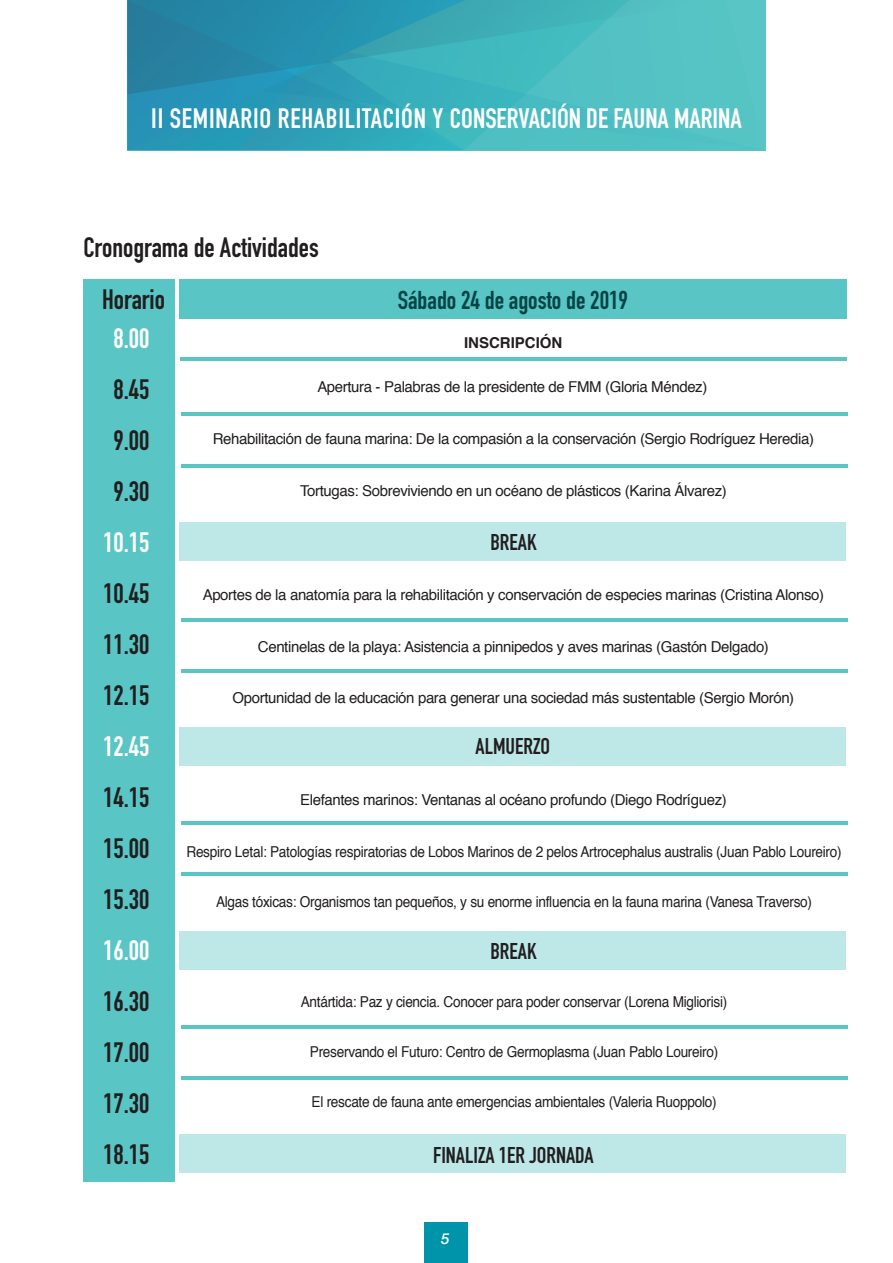
<style>
.page{position:relative;width:893px;height:1263px;background:#fff}
.page>*{position:absolute;margin:0;border:0;box-sizing:border-box;transform-origin:0 0}
.t1{font:700 27.75px/51px "DIN Condensed";color:#221e1f;text-align:justify}
.t2{font:700 27.75px "DIN Condensed";color:#fff}
.t3{font:700 25.5px "DIN Condensed";color:#024343}
.t4{font:700 22.5px "DIN Condensed";color:#221e1f}
.t5{font:15px "Helvetica";letter-spacing:-.025em;color:#221e1f}
.t6{font:15px "Helvetica";letter-spacing:-.025em;color:#221e1f;scale:.91 1}
.t7{font:700 15px "Helvetica";color:#221e1f}
.t8{font:italic 500 15px "Helvetica Neue";color:#fff}
</style>
<div class="page">
<div style="left:179px;top:522px;width:667px;height:39px;background:#bee8e8"></div>
<div style="left:179px;top:727px;width:667px;height:39px;background:#bee8e8"></div>
<div style="left:179px;top:931px;width:667px;height:39px;background:#bee8e8"></div>
<div style="left:179px;top:1134px;width:666px;height:39px;background:#bee8e8"></div>
<div style="left:425px;top:1222px;width:43px;height:41px;background:#0094ab"></div>
<svg style="left:465px;top:0;width:300px;height:150px;background:#50c0c3"></svg>
<svg style="left:127px;top:94px;width:337px;height:56px;background:#2c9fb7"></svg>
<svg style="left:127px;top:0;width:599px;height:94px;background:#39a5b5"></svg>
<div style="left:180px;top:279px;width:667px;height:40px;background:#59c5c4"></div>
<div style="left:83px;top:279px;width:92px;height:903px;background:#59c5c4"></div>
<hr style="left:181px;top:413px;width:667px;height:3px;background:#59c5c4">
<hr style="left:180px;top:357px;width:667px;height:3px;background:#59c5c4">
<hr style="left:181px;top:464px;width:667px;height:3px;background:#59c5c4">
<hr style="left:181px;top:618px;width:667px;height:3px;background:#59c5c4">
<hr style="left:181px;top:669px;width:667px;height:3px;background:#59c5c4">
<hr style="left:181px;top:822px;width:667px;height:3px;background:#59c5c4">
<hr style="left:181px;top:872px;width:667px;height:4px;background:#59c5c4">
<hr style="left:181px;top:1025px;width:667px;height:3px;background:#59c5c4">
<hr style="left:181px;top:1076px;width:667px;height:3px;background:#59c5c4">
<h1 class="t2" style="left:151px;top:100px;width:592px">II SEMINARIO REHABILITACIÓN Y CONSERVACIÓN DE FAUNA MARINA</h1>
<h1 class="t1" style="left:102px;top:221px;width:218px;line-height:51.8px;text-indent:-19px">Cronograma de Actividades<br>Horario</h1>
<h1 class="t2" style="left:113px;top:319px;width:38px">8.00</h1>
<h1 class="t1" style="left:113px;top:363px;width:38px">8.45<br>9.00<br>9.30</h1>
<h1 class="t2" style="left:103px;top:523px;width:48px">10.15</h1>
<h1 class="t1" style="left:103px;top:567px;width:48px">10.45<br>11.30<br>12.15</h1>
<h1 class="t2" style="left:103px;top:727px;width:48px">12.45</h1>
<h1 class="t1" style="left:103px;top:771px;width:48px">14.15<br>15.00<br>15.30</h1>
<h1 class="t2" style="left:103px;top:931px;width:48px">16.00</h1>
<h1 class="t1" style="left:103px;top:975px;width:48px">16.30<br>17.00<br>17.30<br>18.15</h1>
<h2 class="t3" style="left:398px;top:282px;width:232px">Sábado 24 de agosto de 2019</h2>
<p class="t7" style="left:464px;top:330px;width:100px">INSCRIPCIÓN</p>
<p class="t5" style="left:317px;top:375px;width:392px">Apertura - Palabras de la presidente de FMM (Gloria Méndez)</p>
<p class="t5" style="left:213px;top:427px;width:603px">Rehabilitación de fauna marina: De la compasión a la conservación (Sergio Rodríguez Heredia)</p>
<p class="t5" style="left:300px;top:479px;width:428px">Tortugas: Sobreviviendo en un océano de plásticos (Karina Álvarez)</p>
<h3 class="t4" style="left:490px;top:527px;width:48px">BREAK</h3>
<p class="t5" style="left:203px;top:583px;width:623px">Aportes de la anatomía para la rehabilitación y conservación de especies marinas (Cristina Alonso)</p>
<p class="t5" style="left:258px;top:635px;width:512px">Centinelas de la playa: Asistencia a pinnipedos y aves marinas (Gastón Delgado)</p>
<p class="t5" style="left:233px;top:686px;width:563px">Oportunidad de la educación para generar una sociedad más sustentable (Sergio Morón)</p>
<h3 class="t4" style="left:476px;top:731px;width:76px">ALMUERZO</h3>
<p class="t5" style="left:300px;top:788px;width:428px">Elefantes marinos: Ventanas al océano profundo (Diego Rodríguez)</p>
<p class="t6" style="left:186px;top:840px;width:722px">Respiro Letal: Patologías respiratorias de Lobos Marinos de 2 pelos Artrocephalus australis (Juan Pablo Loureiro)</p>
<p class="t6" style="left:216px;top:890px;width:657px">Algas tóxicas: Organismos tan pequeños, y su enorme influencia en la fauna marina (Vanesa Traverso)</p>
<h3 class="t4" style="left:490px;top:936px;width:48px">BREAK</h3>
<p class="t6" style="left:301px;top:990px;width:470px">Antártida: Paz y ciencia. Conocer para poder conservar (Lorena Migliorisi)</p>
<p class="t6" style="left:310px;top:1040px;width:450px">Preservando el Futuro: Centro de Germoplasma (Juan Pablo Loureiro)</p>
<p class="t6" style="left:312px;top:1090px;width:446px">El rescate de fauna ante emergencias ambientales (Valeria Ruoppolo)</p>
<h3 class="t4" style="left:433px;top:1140px;width:162px">FINALIZA 1ER JORNADA</h3>
<p class="t8" style="left:441px;top:1226px;width:10px">5</p>
</div>
